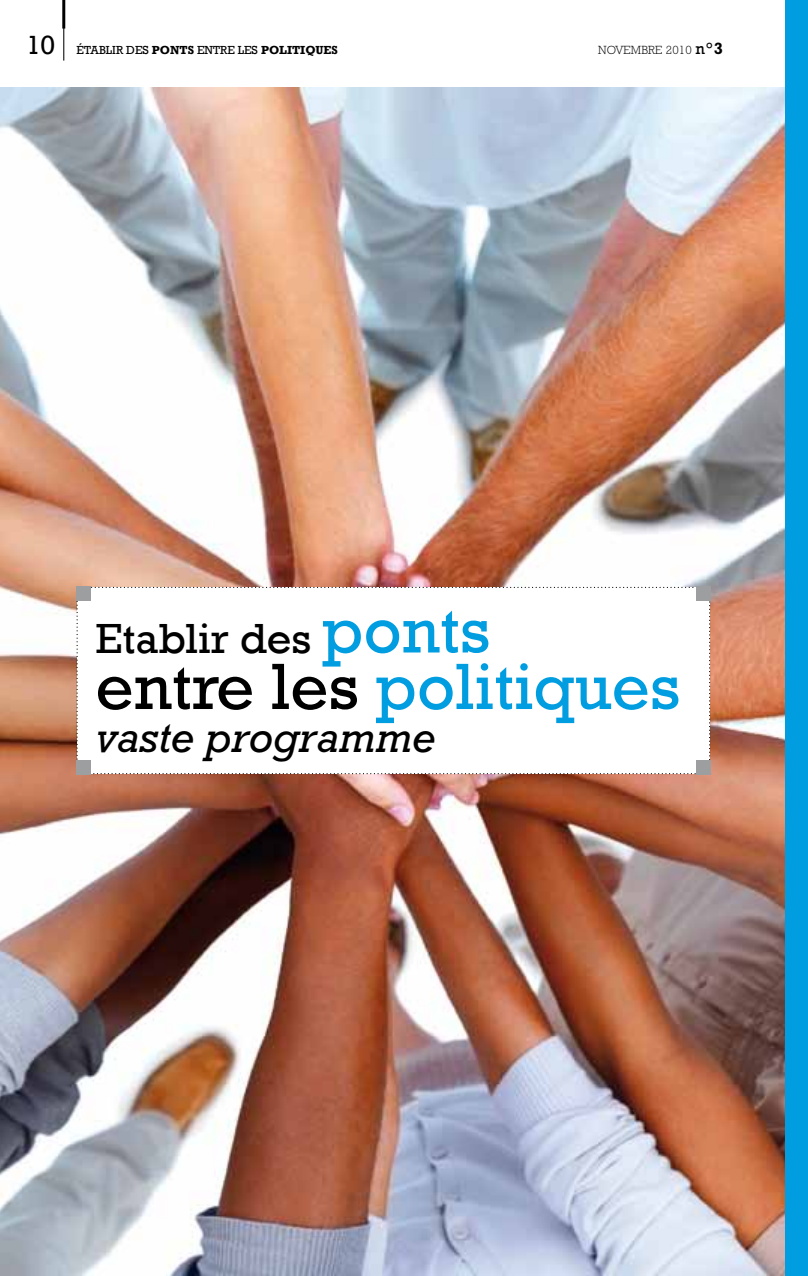
<style>
.page{position:relative;width:808px;height:1276px;background:#fff}
.page>*{position:absolute;margin:0;border:0;box-sizing:border-box;transform-origin:0 0}
.t1{font:66.45px "Rockwell";color:#009ee0}
.t2{font:43.2px "Rockwell";color:#000}
.t3{font:italic 43.2px "Rockwell Std";color:#000}
.t4{font:27px "Rockwell";color:#000}
.t5{font:12px "Rockwell";color:#000}
.t6{font:300 12px "Rockwell Std";letter-spacing:.01em;color:#000}
.t7{font:700 12px "Rockwell";color:#000}
.s1{font-family:"Rockwell";font-weight:400;font-size:16.5px}
.s2{font-weight:700;font-size:16.5px}
.s3{font-weight:700}
.s4{font-size:66.45px;color:#009ee0}
.s5{color:#000}
</style>
<div class="page">
<hr style="left:62px;top:0;width:3px;height:29px;background:#000">
<hr style="left:63px;top:0;width:1px;height:61px;background:#000">
<img style="left:0;top:88px;width:785px;height:1188px">
<svg style="left:77px;top:587px;width:633px;height:187px"></svg>
<div style="left:77px;top:587px;width:14px;height:14px;background:#9c9e9f"></div>
<div style="left:696px;top:587px;width:14px;height:14px;background:#9c9e9f"></div>
<div style="left:77px;top:760px;width:14px;height:14px;background:#9c9e9f"></div>
<div style="left:696px;top:760px;width:14px;height:14px;background:#9c9e9f"></div>
<div style="left:785px;top:0;width:23px;height:1276px;background:#009ee0"></div>
<h3 class="t4" style="left:26px;top:29px;width:31px">10</h3>
<p class="t6" style="left:598px;top:43px;width:51px">NOVEMBRE</p>
<p class="t6" style="left:666px;top:43px;width:59px">2010 <span class="s1">n°</span><span class="s2">3</span></p>
<p class="t5" style="left:77px;top:43px;width:16px">établir</p>
<p class="t5" style="left:126px;top:43px;width:96px">des <span class="s3">PONTS</span> entre</p>
<p class="t5" style="left:238px;top:43px;width:8px">les</p>
<p class="t7" style="left:261px;top:43px;width:78px">POLITIQUES</p>
<h2 class="t2" style="left:96px;top:613px;width:396px">Etablir des <span class="s4">ponts</span></h2>
<h1 class="t1" style="left:96px;top:648px;width:586px"><span class="s5">entre les</span> politiques</h1>
<h2 class="t3" style="left:96px;top:712px;width:341px">vaste programme</h2>
</div>
